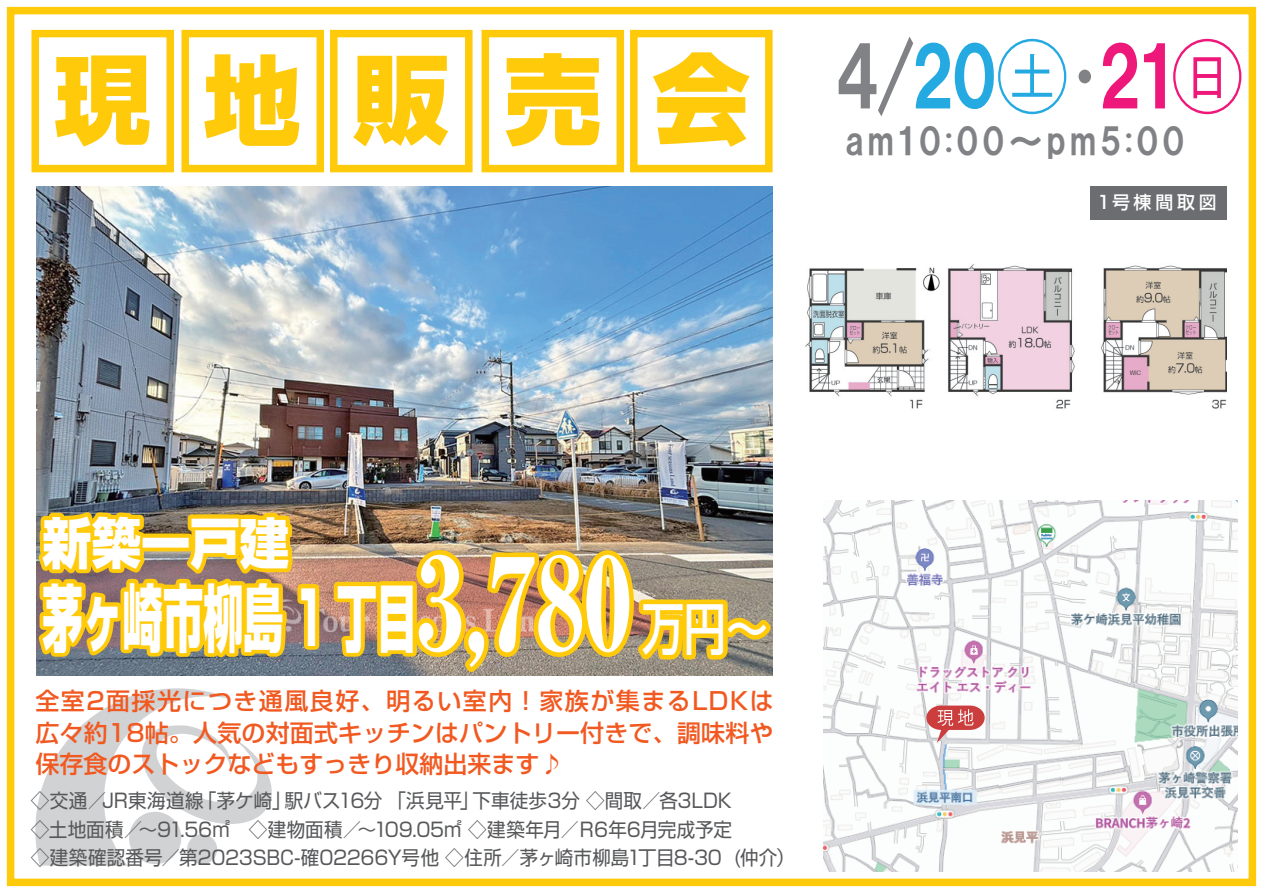
<style>
.page{position:relative;width:1263px;height:893px;background:#fff}
.page>*{position:absolute;margin:0;border:0;box-sizing:border-box;transform-origin:0 0}
.t1{font:800 97.5px "Shin Go Pr 5";letter-spacing:.53em;color:#feca0a}
.t2{font:81px "HGP Soei Kakugothic UB";color:#808285;scale:.91 1}
.t3{font:800 73.05px "Shin Go Pr 5";color:#fff;scale:.55 1}
.t4{font:500 55.95px "Shin Go Pr 5";color:#fff;scale:.75 1}
.t5{font:800 54.9px "Shin Go Pr 5";color:#fff;scale:.9 1}
.t6{font:36px "HGP Soei Kakugothic UB";letter-spacing:.095em;color:#808285}
.t7{font:500 24px/31.5px "Shin Go Pr 5";letter-spacing:.005em;color:#f15921;text-align:justify}
.t8{font:19.5px/28.5px "Shin Go Pr 5";letter-spacing:-.01em;color:#57585a;scale:.95 1}
.t9{font:500 18px "Shin Go Pr 5";letter-spacing:.21em;color:#fff}
.s1{color:#24aae1}
.s2{font-family:"Koz Go Pro";color:#24aae1}
.s3{font-family:"Shin Go Pr 5"}
.s4{color:#ee177a}
.s5{font-family:"Koz Go Pro";color:#ee177a}
.s6{font-family:"Ryumin Pr 5";font-size:127.2px}
</style>
<div class="page">
<img style="left:805px;top:264px;width:421px;height:145px">
<img style="left:36px;top:186px;width:737px;height:489px">
<svg style="left:6px;top:505px;width:317px;height:362px"></svg>
<img style="left:330px;top:545px;width:443px;height:131px">
<img style="left:824px;top:501px;width:413px;height:370px">
<svg style="left:926px;top:705px;width:59px;height:38px"></svg>
<div style="left:7px;top:7px;width:1249px;height:879px;border:8px solid #feca0a"></div>
<div style="left:31px;top:30px;width:143px;height:142px;border:8px solid #feca0a"></div>
<div style="left:181px;top:30px;width:143px;height:142px;border:8px solid #feca0a"></div>
<div style="left:330px;top:30px;width:142px;height:142px;border:8px solid #feca0a"></div>
<div style="left:481px;top:30px;width:143px;height:142px;border:8px solid #feca0a"></div>
<div style="left:630px;top:30px;width:142px;height:142px;border:8px solid #feca0a"></div>
<div style="left:1090px;top:186px;width:136px;height:34px;background:#6c6d70"></div>
<h1 class="t1" style="left:54px;top:22px;width:697px">現地販売会</h1>
<h2 class="t2" style="left:834px;top:36px;width:452px">4/<span class="s1">20</span><span class="s2">㊏</span><span class="s3">・</span><span class="s4">21</span><span class="s5">㊐</span></h2>
<h3 class="t6" style="left:845px;top:123px;width:341px">am10:00～pm5:00</h3>
<p class="t9" style="left:1097px;top:187px;width:122px">1号棟間取図</p>
<h3 class="t5" style="left:43px;top:499px;width:276px">新築一戸建</h3>
<h3 class="t3" style="left:43px;top:560px;width:1073px">茅ヶ崎市柳島 1 丁目<span class="s6">3,780</span></h3>
<h3 class="t4" style="left:642px;top:583px;width:169px">万円～</h3>
<p class="t7" style="left:35px;top:683px;width:740px">全室2面採光につき通風良好、明るい室内！家族が集まるLDKは広々約18帖。人気の対面式キッチンはパントリー付きで、調味料や保存食のストックなどもすっきり収納出来ます♪</p>
<p class="t8" style="left:31px;top:784px;width:805px">◇交通／JR東海道線「茅ケ崎」駅バス１6分 「浜見平」下車徒歩3分 ◇間取／各3LDK<br>◇土地面積／～91.56㎡　◇建物面積／～109.05㎡ ◇建築年月／Ｒ6年6月完成予定<br>◇建築確認番号／第2023SBC-確02266Y号他 ◇住所／茅ヶ崎市柳島1丁目8-30 (仲介）</p>
</div>
